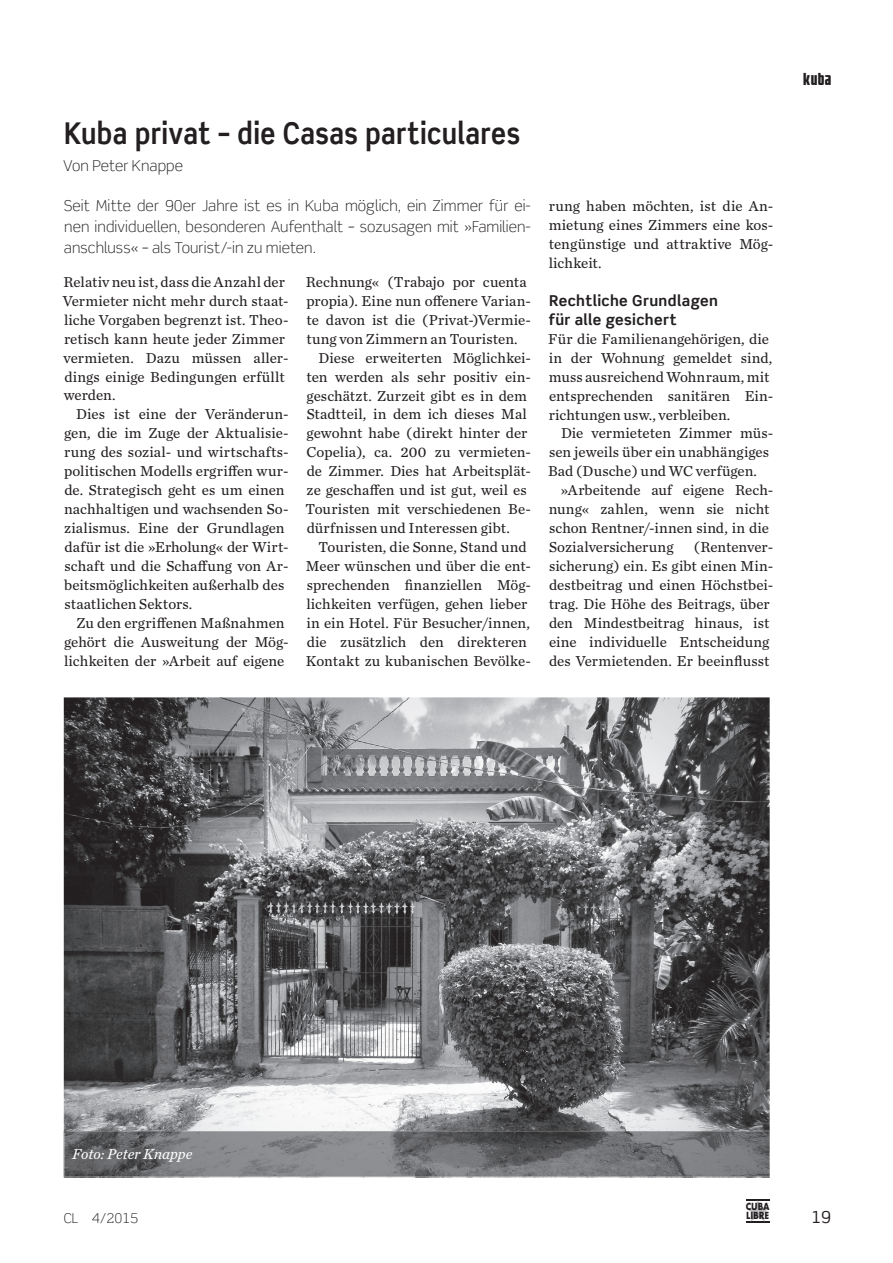
<style>
.page{position:relative;width:893px;height:1263px;background:#fff}
.page>*{position:absolute;margin:0;border:0;box-sizing:border-box;transform-origin:0 0}
.t1{font:700 30px "Scene Pro";letter-spacing:.015em;color:#231f20;scale:.87 1}
.t2{font:900 16.5px "Fidel";color:#231f20}
.t3{font:16.5px "Scene Pro";color:#231f20}
.t4{font:15px/18.9px "Chronicle Text G2";letter-spacing:.01em;color:#231f20}
.t5{font:300 15px/21px "Scene Pro";letter-spacing:.005em;color:#231f20;text-align:justify}
.t6{font:700 15px/18.9px "Scene Pro";letter-spacing:.025em;color:#231f20}
.t7{font:italic 15px "Chronicle Text G2";letter-spacing:-.005em;color:#fff}
.t8{font:300 13.5px "Scene Pro";color:#231f20}
.t9{font:700 10.8px "Futura";letter-spacing:-.015em;color:#231f20;scale:.86 1}
.t10{font:700 10.8px "Futura";letter-spacing:-.015em;color:#231f20;scale:.84 1}
</style>
<div class="page">
<hr style="left:746px;top:1199px;width:24px;height:2px;background:#231f20">
<svg style="left:746px;top:1200px;width:24px;height:22px"></svg>
<img style="left:64px;top:697px;width:706px;height:481px">
<img style="left:64px;top:1131px;width:706px;height:46px">
<img style="left:65px;top:1132px;width:704px;height:44px">
<h1 class="t1" style="left:64px;top:114px;width:525px">Kuba privat – die Casas particulares</h1>
<p class="t5" style="left:63px;top:155px;width:122px">Von Peter Knappe</p>
<p class="t5" style="left:64px;top:195px;width:469px">Seit Mitte der 90er Jahre ist es in Kuba möglich, ein Zimmer für ei&shy;nen individuellen, besonderen Aufenthalt – sozusagen mit »Familien&shy;anschluss« – als Tourist/-in zu mieten.</p>
<p class="t4" style="left:63px;top:271px;width:227px">Relativ neu ist, dass die Anzahl der<br>Vermieter nicht mehr durch staat&shy;liche Vorgaben begrenzt ist. Theo&shy;retisch kann heute jeder Zimmer vermieten. Dazu müssen aller&shy;dings einige Bedingungen erfüllt werden.</p>
<p class="t4" style="left:64px;top:404px;width:226px;text-indent:12px">Dies ist eine der Veränderun&shy;gen, die im Zuge der Aktualisie&shy;rung des sozial- und wirtschafts&shy;politischen Modells ergriffen wur&shy;de. Strategisch geht es um einen nachhaltigen und wachsenden So&shy;zialismus. Eine der Grundlagen dafür ist die »Erholung« der Wirt&shy;schaft und die Schaffung von Ar&shy;beitsmöglichkeiten außerhalb des staatlichen Sektors.</p>
<p class="t4" style="left:64px;top:613px;width:226px;text-align:center">Zu den ergriffenen Maßnahmen gehört die Ausweitung der Mög&shy;lichkeiten der »Arbeit auf eigene</p>
<p class="t4" style="left:306px;top:271px;width:222px">Rechnung« ( Trabajo por cuenta</p>
<p class="t4" style="left:306px;top:290px;width:226px">propia ). Eine nun offenere Varian-</p>
<p class="t4" style="left:306px;top:309px;width:226px">te davon ist die ( Privat-)Vermie-</p>
<p class="t4" style="left:306px;top:328px;width:213px">tung von Zimmern an Touristen.</p>
<p class="t4" style="left:319px;top:347px;width:214px">Diese erweiterten Möglichkei-</p>
<p class="t4" style="left:306px;top:366px;width:226px">ten werden als sehr positiv ein-</p>
<p class="t4" style="left:307px;top:385px;width:222px">geschätzt. Zurzeit gibt es in dem</p>
<p class="t4" style="left:307px;top:404px;width:222px">Stadtteil, in dem ich dieses Mal</p>
<p class="t4" style="left:307px;top:423px;width:222px">gewohnt habe ( direkt hinter der</p>
<p class="t4" style="left:306px;top:442px;width:226px">Copelia ), ca. 200 zu vermieten-</p>
<p class="t4" style="left:307px;top:461px;width:226px">de Zimmer. Dies hat Arbeitsplät-</p>
<p class="t4" style="left:307px;top:480px;width:222px">ze geschaffen und ist gut, weil es</p>
<p class="t4" style="left:306px;top:499px;width:227px">Touristen mit verschiedenen Be-</p>
<p class="t4" style="left:307px;top:518px;width:205px">dürfnissen und Interessen gibt.</p>
<p class="t4" style="left:318px;top:537px;width:210px">Touristen, die Sonne, Stand und</p>
<p class="t4" style="left:306px;top:556px;width:227px">Meer wünschen und über die ent-</p>
<p class="t4" style="left:307px;top:575px;width:226px">sprechenden finanziellen Mög-</p>
<p class="t4" style="left:306px;top:594px;width:222px">lichkeiten verfügen, gehen lieber</p>
<p class="t4" style="left:306px;top:613px;width:225px">in ein Hotel. Für Besucher/innen,</p>
<p class="t4" style="left:307px;top:632px;width:222px">die zusätzlich den direkteren</p>
<p class="t4" style="left:306px;top:651px;width:227px">Kontakt zu kubanischen Bevölke-</p>
<p class="t4" style="left:549px;top:196px;width:226px;text-align:justify">rung haben möchten, ist die An&shy;mietung eines Zimmers eine kos&shy;tengünstige und attraktive Mög&shy;lichkeit.</p>
<p class="t6" style="left:549px;top:291px;width:171px">Rechtliche Grundlagen für alle gesichert</p>
<p class="t4" style="left:548px;top:328px;width:227px">Für die Familienangehörigen, die in der Wohnung gemeldet sind, muss ausreichend Wohnraum, mit entsprechenden sanitären Ein&shy;richtungen usw., verbleiben.</p>
<p class="t4" style="left:548px;top:423px;width:227px;text-indent:13px">Die vermieteten Zimmer müs&shy;sen jeweils über ein unabhängiges<br>Bad ( Dusche ) und WC verfügen.</p>
<p class="t4" style="left:549px;top:480px;width:226px;text-indent:12px">»Arbeitende auf eigene Rech&shy;nung« zahlen, wenn sie nicht schon Rentner/-innen sind, in die<br>Sozialversicherung</p>
<p class="t4" style="left:549px;top:537px;width:226px;text-indent:145px">( Rentenver&shy;sicherung ) ein. Es gibt einen Min&shy;destbeitrag und einen Höchstbei&shy;trag. Die Höhe des Beitrags, über den Mindestbeitrag hinaus, ist eine individuelle Entscheidung des Vermietenden. Er beeinflusst</p>
<p class="t2" style="left:803px;top:70px;width:30px">kuba</p>
<p class="t7" style="left:72px;top:1142px;width:122px">Foto: Peter Knappe</p>
<p class="t10" style="left:746px;top:1199px;width:30px">CUBA</p>
<p class="t8" style="left:64px;top:1209px;width:76px">CL 4/2015</p>
<p class="t9" style="left:746px;top:1209px;width:28px">LIBRE</p>
<p class="t3" style="left:812px;top:1206px;width:21px">19</p>
</div>
